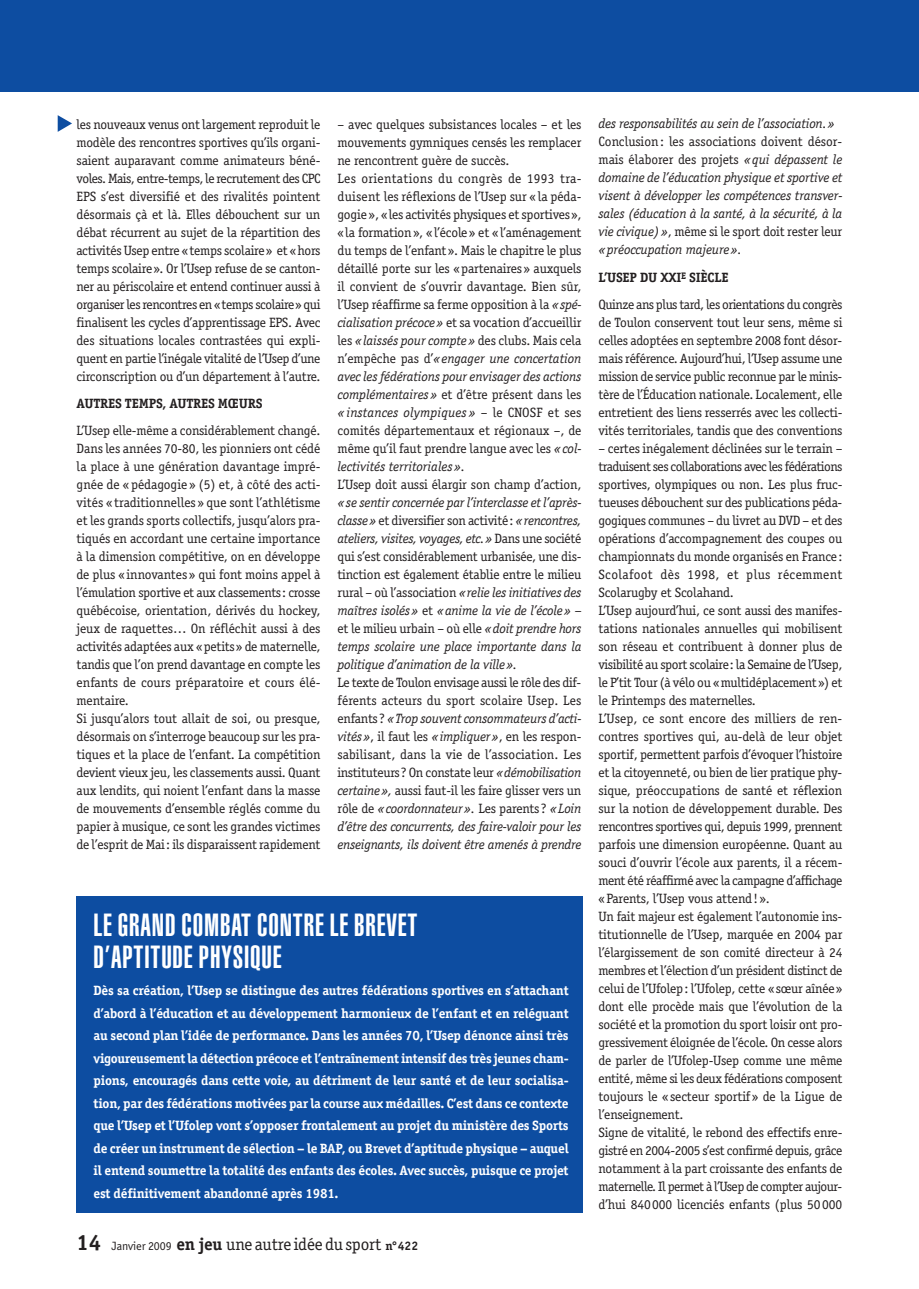
<style>
.page{position:relative;width:919px;height:1289px;background:#fff}
.page>*{position:absolute;margin:0;border:0;box-sizing:border-box;transform-origin:0 0}
.t1{font:900 extra-condensed 31.5px/31.5px "Helvetica";letter-spacing:.025em;color:#fff}
.t2{font:17.25px "Officina Serif";letter-spacing:-.01em;color:#231f20}
.t3{font:13.5px/18px "Officina Serif";letter-spacing:-.015em;color:#231f20;text-align:justify}
.t4{font:italic 13.5px/18px "Officina Serif";letter-spacing:-.015em;color:#231f20;text-align:justify}
.t5{font:700 13.5px/22.5px "Officina Serif";letter-spacing:-.015em;color:#fff;text-align:justify}
.t6{font:13.5px/27.3px "Officina Serif";letter-spacing:-.035em;color:#231f20}
.t7{font:700 13.5px "Officina Serif";letter-spacing:-.015em;color:#231f20}
.s1{font-style:italic}
.s2{font-style:normal}
.s3{font-weight:700;font-size:22.2px}
.s4{font-family:"Officina Sans";font-size:12.3px}
.s5{font-weight:700}
.s6{font-weight:700;font-size:12.3px}
</style>
<div class="page">
<svg style="left:58px;top:115px;width:14px;height:17px"></svg>
<div style="left:0;top:0;width:918px;height:91px;background:#0d4da1"></div>
<div style="left:77px;top:895px;width:506px;height:317px;background:#0d4da1"></div>
<p class="t3" style="left:77px;top:115px;width:245px">les nouveaux venus ont largement reproduit le modèle des rencontres sportives qu’ils organi&shy;saient auparavant comme animateurs béné&shy;voles. Mais, entre-temps, le recrutement des CPC EPS s’est diversifié et des rivalités pointent désormais çà et là. Elles débouchent sur un débat récurrent au sujet de la répartition des activités Usep entre «temps scolaire» et «hors temps scolaire». Or l’Usep refuse de se canton&shy;ner au périscolaire et entend continuer aussi à organiser les rencontres en «temps scolaire» qui finalisent les cycles d’apprentissage EPS. Avec des situations locales contrastées qui expli&shy;quent en partie l’inégale vitalité de l’Usep d’une circonscription ou d’un département à l’autre.</p>
<p class="t7" style="left:77px;top:398px;width:187px">AUTRES TEMPS, AUTRES MŒURS</p>
<p class="t3" style="left:77px;top:421px;width:245px;text-align:left">L’Usep elle-même a considérablement changé.<br>Dans les années 70-80, les pionniers ont cédé la place à une génération davantage impré&shy;gnée de «pédagogie» (5) et, à côté des acti&shy;vités «traditionnelles» que sont l’athlétisme et les grands sports collectifs, jusqu’alors pra&shy;tiqués en accordant une certaine importance à la dimension compétitive, on en développe de plus «innovantes» qui font moins appel à l’émulation sportive et aux classements: crosse québécoise, orientation, dérivés du hockey, jeux de raquettes… On réfléchit aussi à des activités adaptées aux «petits» de maternelle, tandis que l’on prend davantage en compte les enfants de cours préparatoire et cours élé&shy;mentaire.<br>Si jusqu’alors tout allait de soi, ou presque, désormais on s’interroge beaucoup sur les pra&shy;tiques et la place de l’enfant. La compétition devient vieux jeu, les classements aussi. Quant aux lendits, qui noient l’enfant dans la masse de mouvements d’ensemble réglés comme du papier à musique, ce sont les grandes victimes de l’esprit de Mai: ils disparaissent rapidement</p>
<p class="t3" style="left:337px;top:115px;width:245px;text-align:left">– avec quelques subsistances locales – et les mouvements gymniques censés les remplacer ne rencontrent guère de succès.<br>Les orientations du congrès de 1993 tra&shy;duisent les réflexions de l’Usep sur «la péda&shy;gogie», «les activités physiques et sportives», «la formation», «l’école» et «l’aménagement du temps de l’enfant». Mais le chapitre le plus détaillé porte sur les «partenaires» auxquels il convient de s’ouvrir davantage. Bien sûr, l’Usep réaffirme sa ferme opposition à la <span class="s1">«spé&shy;cialisation précoce»</span> et sa vocation d’accueillir les <span class="s1">«laissés pour compte»</span> des clubs. Mais cela n’empêche pas d’<span class="s1">«engager une concertation avec les fédérations pour envisager des actions complémentaires»</span> et d’être présent dans les <span class="s1">«instances olympiques»</span> – le CNOSF et ses comités départementaux et régionaux –, de même qu’il faut prendre langue avec les <span class="s1">«col&shy;lectivités territoriales».</span></p>
<p class="t3" style="left:337px;top:475px;width:245px">L’Usep doit aussi élargir son champ d’action,</p>
<p class="t4" style="left:337px;top:493px;width:245px">«se sentir concernée par l’interclasse et l’après&shy;classe» <span class="s2">et diversifier son activité:</span> «rencontres, ateliers, visites, voyages, etc.» <span class="s2">Dans une société qui s’est considérablement urbanisée, une dis&shy;tinction est également établie entre le milieu rural – où l’association</span> «relie les initiatives des maîtres isolés» <span class="s2">et</span> «anime la vie de l’école» – <span class="s2">et le milieu urbain – où elle</span> «doit prendre hors temps scolaire une place importante dans la politique d’animation de la ville».</p>
<p class="t3" style="left:337px;top:673px;width:245px">Le texte de Toulon envisage aussi le rôle des dif&shy;férents acteurs du sport scolaire Usep. Les enfants? <span class="s1">«Trop souvent consommateurs d’acti&shy;vités»</span>, il faut les <span class="s1">«impliquer»</span>, en les respon&shy;sabilisant, dans la vie de l’association. Les instituteurs? On constate leur <span class="s1">«démobilisation certaine»,</span> aussi faut-il les faire glisser vers un rôle de <span class="s1">«coordonnateur».</span> Les parents? <span class="s1">«Loin d’être des concurrents, des faire-valoir pour les enseignants, ils doivent être amenés à prendre</span></p>
<h1 class="t1" style="left:94px;top:911px;width:325px">LE GRAND COMBAT CONTRE LE BREVET<br>D’APTITUDE PHYSIQUE</h1>
<p class="t5" style="left:94px;top:980px;width:476px">Dès sa création, l’Usep se distingue des autres fédérations sportives en s’attachant d’abord à l’éducation et au développement harmonieux de l’enfant et en reléguant au second plan l’idée de performance. Dans les années 70, l’Usep dénonce ainsi très vigoureusement la détection précoce et l’entraînement intensif des très jeunes cham&shy;pions, encouragés dans cette voie, au détriment de leur santé et de leur socialisa&shy;tion, par des fédérations motivées par la course aux médailles. C’est dans ce contexte que l’Usep et l’Ufolep vont s’opposer frontalement au projet du ministère des Sports de créer un instrument de sélection – le BAP, ou Brevet d’aptitude physique – auquel il entend soumettre la totalité des enfants des écoles. Avec succès, puisque ce projet est définitivement abandonné après 1981.</p>
<p class="t2" style="left:77px;top:1233px;width:343px"><span class="s3">14</span> <span class="s4">Janvier 2009</span> <span class="s5">en jeu</span> uneautreidéedusport <span class="s6">n°422</span></p>
<p class="t4" style="left:598px;top:115px;width:238px">des responsabilités au sein de l’association.»</p>
<p class="t4" style="left:598px;top:133px;width:245px"><span class="s2">Conclusion: les associations doivent désor&shy;mais élaborer des projets</span> «qui dépassent le domaine de l’éducation physique et sportive et visent à développer les compétences transver&shy;sales (éducation à la santé, à la sécurité, à la vie civique)»<span class="s2">, même si le sport doit rester leur </span>«préoccupation majeure».</p>
<p class="t6" style="left:598px;top:263px;width:245px"><span class="s5">L’USEP DU XXI</span><sup>E</sup> <span class="s5">SIÈCLE<br></span>Quinze ans plus tard, les orientations du congrès</p>
<p class="t3" style="left:598px;top:313px;width:245px">de Toulon conservent tout leur sens, même si celles adoptées en septembre 2008 font désor&shy;mais référence. Aujourd’hui, l’Usep assume une mission de service public reconnue par le minis&shy;tère de l’Éducation nationale. Localement, elle entretient des liens resserrés avec les collecti&shy;vités territoriales, tandis que des conventions</p>
<p class="t3" style="left:598px;top:439px;width:245px;text-align:left">– certes inégalement déclinées sur le terrain – traduisent ses collaborations avec les fédérations sportives, olympiques ou non. Les plus fruc&shy;tueuses débouchent sur des publications péda&shy;gogiques communes – du livret au DVD – et des opérations d’accompagnement des coupes ou championnats du monde organisés en France:<br>Scolafoot dès 1998, et plus récemment Scolarugby et Scolahand.<br>L’Usep aujourd’hui, ce sont aussi des manifes&shy;tations nationales annuelles qui mobilisent son réseau et contribuent à donner plus de visibilité au sport scolaire: la Semaine de l’Usep, le P’tit Tour (à vélo ou «multidéplacement») et le Printemps des maternelles.<br>L’Usep, ce sont encore des milliers de ren&shy;contres sportives qui, au-delà de leur objet sportif, permettent parfois d’évoquer l’histoire et la citoyenneté, ou bien de lier pratique phy&shy;sique, préoccupations de santé et réflexion sur la notion de développement durable. Des rencontres sportives qui, depuis 1999, prennent parfois une dimension européenne. Quant au souci d’ouvrir l’école aux parents, il a récem&shy;ment été réaffirmé avec la campagne d’affichage «Parents, l’Usep vous attend!».<br>Un fait majeur est également l’autonomie ins&shy;titutionnelle de l’Usep, marquée en 2004 par l’élargissement de son comité directeur à 24 membres et l’élection d’un président distinct de celui de l’Ufolep: l’Ufolep, cette «sœur aînée» dont elle procède mais que l’évolution de la société et la promotion du sport loisir ont pro&shy;gressivement éloignée de l’école. On cesse alors de parler de l’Ufolep-Usep comme une même entité, même si les deux fédérations composent toujours le «secteur sportif» de la Ligue de l’enseignement.<br>Signe de vitalité, le rebond des effectifs enre&shy;gistré en 2004-2005 s’est confirmé depuis, grâce notamment à la part croissante des enfants de maternelle. Il permet à l’Usep de compter aujour&shy;d’hui 840000 licenciés enfants (plus 50000</p>
</div>
